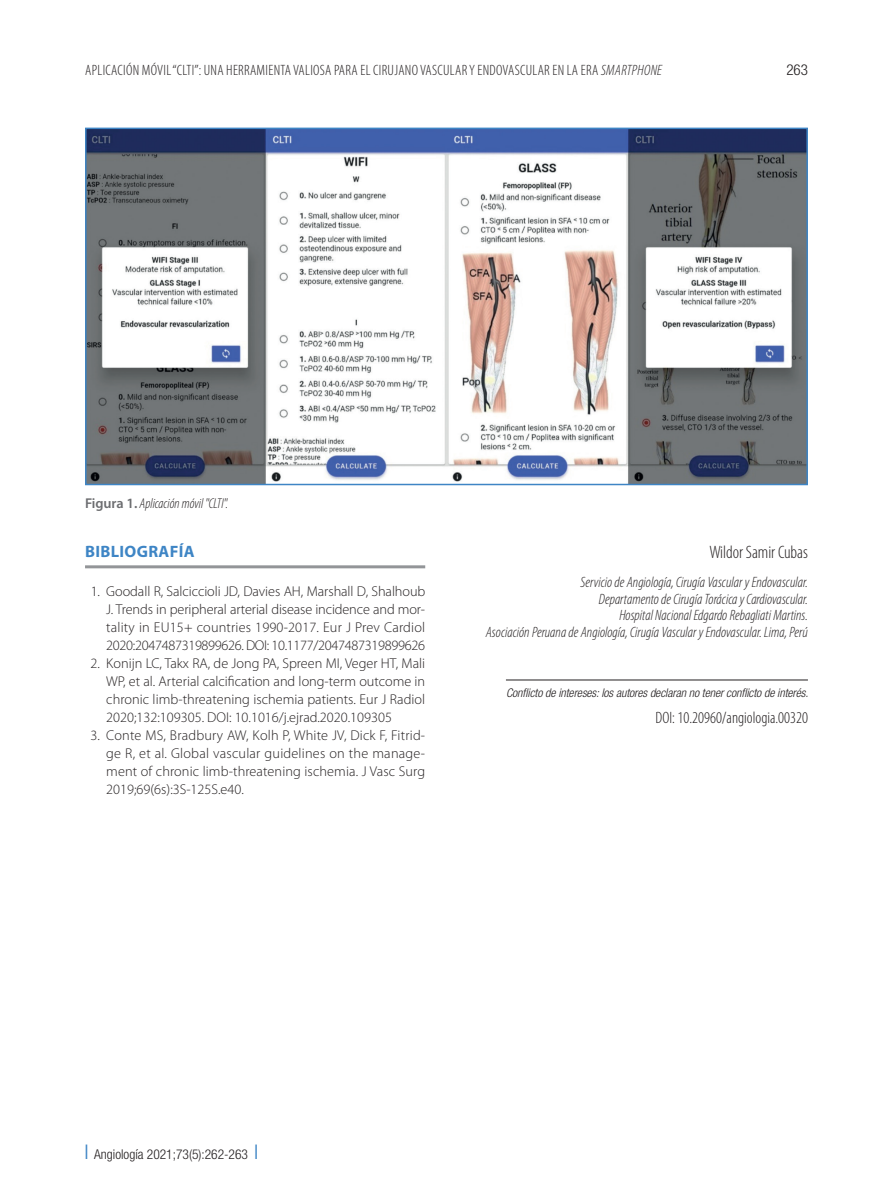
<style>
.page{position:relative;width:893px;height:1191px;background:#fff}
.page>*{position:absolute;margin:0;border:0;box-sizing:border-box;transform-origin:0 0}
.AUTORES{font:300 condensed 18px "Myriad Pro";color:#231f20}
.Carta_afiliación{font:300 condensed 16.5px "Myriad Pro";color:#231f20}
.L1{font:700 16.5px "Myriad Pro";letter-spacing:.02em;color:#3e85c5}
.CARGOS{font:italic 300 condensed 15px/16.5px "Myriad Pro";color:#231f20;text-align:right}
.t1{font:300 condensed 15px "Myriad Pro";letter-spacing:.02em;color:#231f20}
.t2{font:300 condensed 15px "Helvetica Neue LT Std";color:#231f20}
.t3{font:300 14.25px/18px "Myriad Pro";color:#231f20;text-align:justify}
.FIGURA{font:italic 300 condensed 14.25px "Myriad Pro";color:#231f20}
.t4{font:300 condensed 13.5px "Helvetica Neue LT Std";color:#231f20}
.Carta_afiliación-2{font:italic 300 condensed 12px "Helvetica Neue LT Std";letter-spacing:-.005em;color:#231f20}
.s1{font-style:italic}
.s2{font-weight:600;font-style:normal;font-stretch:normal;color:#6c6d70}
.s3{color:#3e85c5}
</style>
<div class="page">
<hr style="left:85px;top:565px;width:340px;height:3px;background:#939598">
<img style="left:88px;top:131px;width:717px;height:351px">
<div style="left:85px;top:128px;width:723px;height:357px;border:2px solid #3e85c5"></div>
<hr style="left:506px;top:679px;width:302px;height:1px;background:#231f20">
<p class="t1" style="left:85px;top:61px;width:578px">APLICACIÓN MÓVIL “CLTI”: UNA HERRAMIENTA VALIOSA PARA EL CIRUJANO VASCULAR Y ENDOVASCULAR EN LA ERA <span class="s1">SMARTPHONE</span></p>
<p class="t2" style="left:786px;top:61px;width:23px">263</p>
<p class="FIGURA" style="left:85px;top:494px;width:145px"><span class="s2">Figura 1.</span> Aplicación móvil "CLTI".</p>
<p class="L1" style="left:85px;top:540px;width:111px">BIBLIOGRAFÍA</p>
<p class="t3" style="left:106px;top:582px;width:321px;text-indent:-16px">1. Goodall R, Salciccioli JD, Davies AH, Marshall D, Shalhoub J. Trends in peripheral arterial disease incidence and mor&shy;tality in EU15+ countries 1990-2017. Eur J Prev Cardiol 2020:2047487319899626. DOI: 10.1177/2047487319899626</p>
<p class="t3" style="left:106px;top:654px;width:320px;text-indent:-16px">2. Konijn LC, Takx RA, de Jong PA, Spreen MI, Veger HT, Mali WP, et al. Arterial calcification and long-term outcome in chronic limb-threatening ischemia patients. Eur J Radiol 2020;132:109305. DOI: 10.1016/j.ejrad.2020.109305</p>
<p class="t3" style="left:106px;top:726px;width:320px;text-indent:-16px">3. Conte MS, Bradbury AW, Kolh P, White JV, Dick F, Fitrid&shy;ge R, et al. Global vascular guidelines on the manage&shy;ment of chronic limb-threatening ischemia. J Vasc Surg 2019;69(6s):3S-125S.e40.</p>
<p class="AUTORES" style="left:709px;top:541px;width:100px">Wildor Samir Cubas</p>
<p class="CARGOS" style="left:486px;top:574px;width:324px">Servicio de Angiología, Cirugía Vascular y Endovascular.<br>Departamento de Cirugía Torácica y Cardiovascular.<br>Hospital Nacional Edgardo Rebagliati Martins.<br>Asociación Peruana de Angiología, Cirugía Vascular y Endovascular. Lima, Perú</p>
<p class="Carta_afiliación-2" style="left:506px;top:686px;width:304px">Conflicto de intereses: los autores declaran no tener conflicto de interés.</p>
<p class="Carta_afiliación" style="left:655px;top:707px;width:154px">DOI: 10.20960/angiologia.00320</p>
<p class="t4" style="left:85px;top:1146px;width:174px"><span class="s3">❘</span> Angiología 2021;73(5):262-263 <span class="s3">❘</span></p>
</div>
